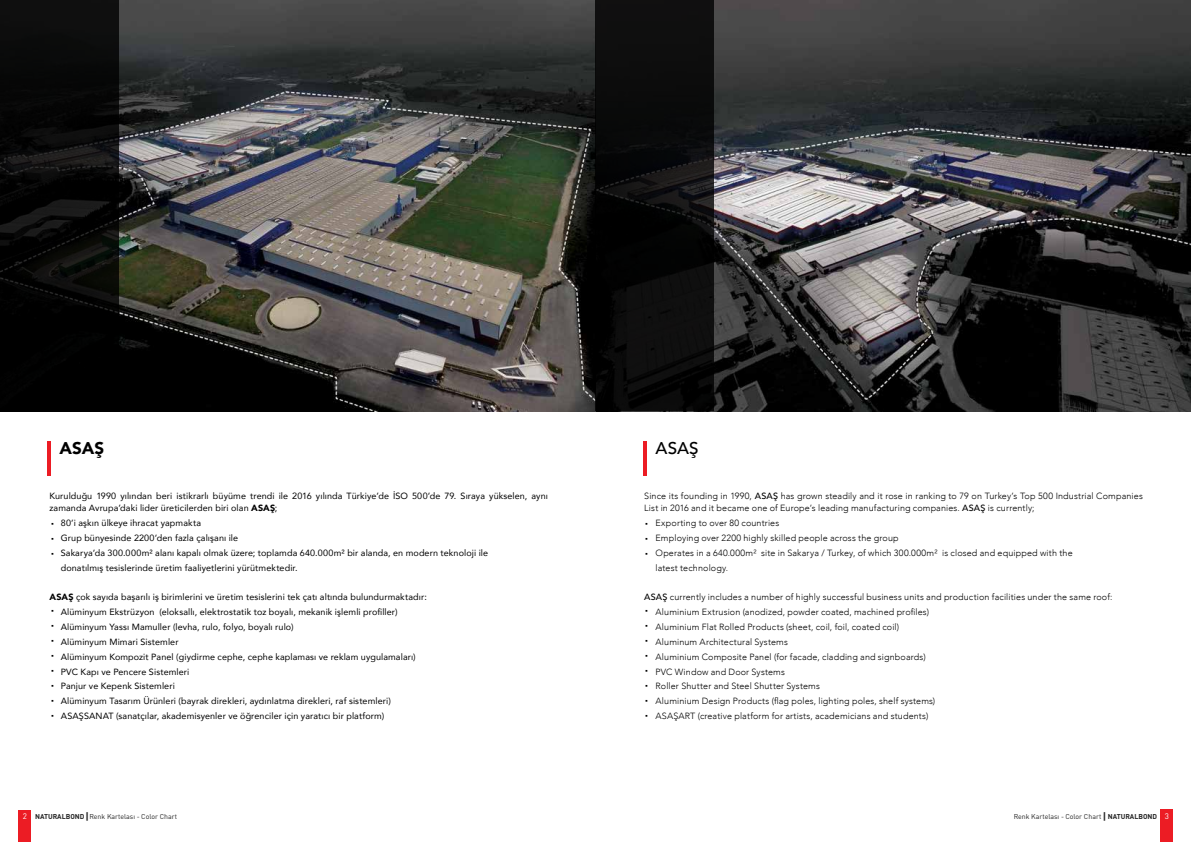
<style>
.page{position:relative;width:1191px;height:842px;background:#fff}
.page>*{position:absolute;margin:0;border:0;box-sizing:border-box;transform-origin:0 0}
.t1{font:900 17px "Avenir";color:#000}
.t2{font:500 17px "Avenir";color:#000}
.t3{font:9px/14.8px "Avenir";letter-spacing:.01em;color:#000}
.t4{font:300 9px/14.8px "Avenir";letter-spacing:.015em;color:#000}
.t5{font:7px "DIN Pro";color:#262626}
.t6{font:7px/15px "Andale Mono";color:#000;text-align:justify}
.s1{font-weight:500}
.s2{font-weight:900}
.s3{font-size:8px;color:#fff}
.s4{font-weight:700}
.s5{font-family:"DINBEK";font-weight:700;font-size:10px}
</style>
<div class="page">
<div style="left:19px;top:810px;width:12px;height:32px;background:#ec1c24"></div>
<div style="left:1160px;top:810px;width:13px;height:32px;background:#ec1c24"></div>
<img style="left:713px;top:0;width:478px;height:411px">
<img style="left:119px;top:0;width:476px;height:411px">
<div style="left:595px;top:0;width:118px;height:411px;background:#0b0b0c"></div>
<div style="left:0;top:0;width:119px;height:411px;background:#000"></div>
<hr style="left:48px;top:442px;width:3px;height:34px;background:#ec1c24">
<hr style="left:643px;top:442px;width:4px;height:34px;background:#ec1c24">
<h1 class="t1" style="left:59px;top:434px;width:46px">ASAŞ</h1>
<h1 class="t2" style="left:655px;top:434px;width:45px">ASAŞ</h1>
<p class="t4" style="left:644px;top:490px;width:500px;line-height:12px">Since its founding in 1990, <span class="s1">ASAŞ</span> has grown steadily and it rose in ranking to 79 on Turkey’s Top 500 Industrial Companies<br>List in 2016 and it became one of Europe’s leading manufacturing companies. <span class="s1">ASAŞ</span> is currently;</p>
<p class="t4" style="left:655px;top:516px;width:418px">Exporting to over 80 countries<br>Employing over 2200 highly skilled people across the group<br>Operates in a 640.000m² site in Sakarya / Turkey, of which 300.000m² is closed and equipped with the latest technology.</p>
<p class="t4" style="left:655px;top:590px;width:458px;text-indent:-11px"><span class="s1">ASAŞ</span> currently includes a number of highly successful business units and production facilities under the same roof:<br>Aluminium Extrusion (anodized, powder coated, machined profiles)<br>Aluminium Flat Rolled Products (sheet, coil, foil, coated coil)<br>Aluminum Architectural Systems<br>Aluminium Composite Panel (for facade, cladding and signboards)<br>PVC Window and Door Systems<br>Roller Shutter and Steel Shutter Systems<br>Aluminium Design Products (flag poles, lighting poles, shelf systems)<br>ASAŞART (creative platform for artists, academicians and students)</p>
<p class="t3" style="left:49px;top:490px;width:500px;line-height:12px">Kurulduğu 1990 yılından beri istikrarlı büyüme trendi ile 2016 yılında Türkiye’de İSO 500’de 79. Sıraya yükselen, aynı zamanda Avrupa’daki lider üreticilerden biri olan <span class="s2">ASAŞ</span>;</p>
<p class="t3" style="left:61px;top:515px;width:429px">80’i aşkın ülkeye ihracat yapmakta<br>Grup bünyesinde 2200’den fazla çalışanı ile<br>Sakarya’da 300.000m² alanı kapalı olmak üzere; toplamda 640.000m² bir alanda, en modern teknoloji ile donatılmış tesislerinde üretim faaliyetlerini yürütmektedir.</p>
<p class="t3" style="left:61px;top:590px;width:367px;text-indent:-11px"><span class="s2">ASAŞ</span> çok sayıda başarılı iş birimlerini ve üretim tesislerini tek çatı altında bulundurmaktadır:<br>Alüminyum Ekstrüzyon (eloksallı, elektrostatik toz boyalı, mekanik işlemli profiller)<br>Alüminyum Yassı Mamuller (levha, rulo, folyo, boyalı rulo)<br>Alüminyum Mimari Sistemler<br>Alüminyum Kompozit Panel (giydirme cephe, cephe kaplaması ve reklam uygulamaları)<br>PVC Kapı ve Pencere Sistemleri<br>Panjur ve Kepenk Sistemleri<br>Alüminyum Tasarım Ürünleri (bayrak direkleri, aydınlatma direkleri, raf sistemleri)<br>ASAŞSANAT (sanatçılar, akademisyenler ve öğrenciler için yaratıcı bir platform)</p>
<p class="t6" style="left:50px;top:515px;width:6px">▪ ▪ ▪</p>
<p class="t6" style="left:644px;top:515px;width:6px">▪ ▪ ▪</p>
<p class="t6" style="left:50px;top:603px;width:6px">▪ ▪ ▪ ▪ ▪ ▪ ▪ ▪</p>
<p class="t6" style="left:644px;top:603px;width:6px">▪ ▪ ▪ ▪ ▪ ▪ ▪ ▪</p>
<p class="t5" style="left:23px;top:811px;width:156px"><span class="s3">2</span> <span class="s4">NATURALBOND</span><span class="s5">|</span>Renk Kartelası - Color Chart</p>
<p class="t5" style="left:1013px;top:811px;width:157px">Renk Kartelası - Color Chart <span class="s5">|</span> <span class="s4">NATURALBOND</span> <span class="s3">3</span></p>
</div>
